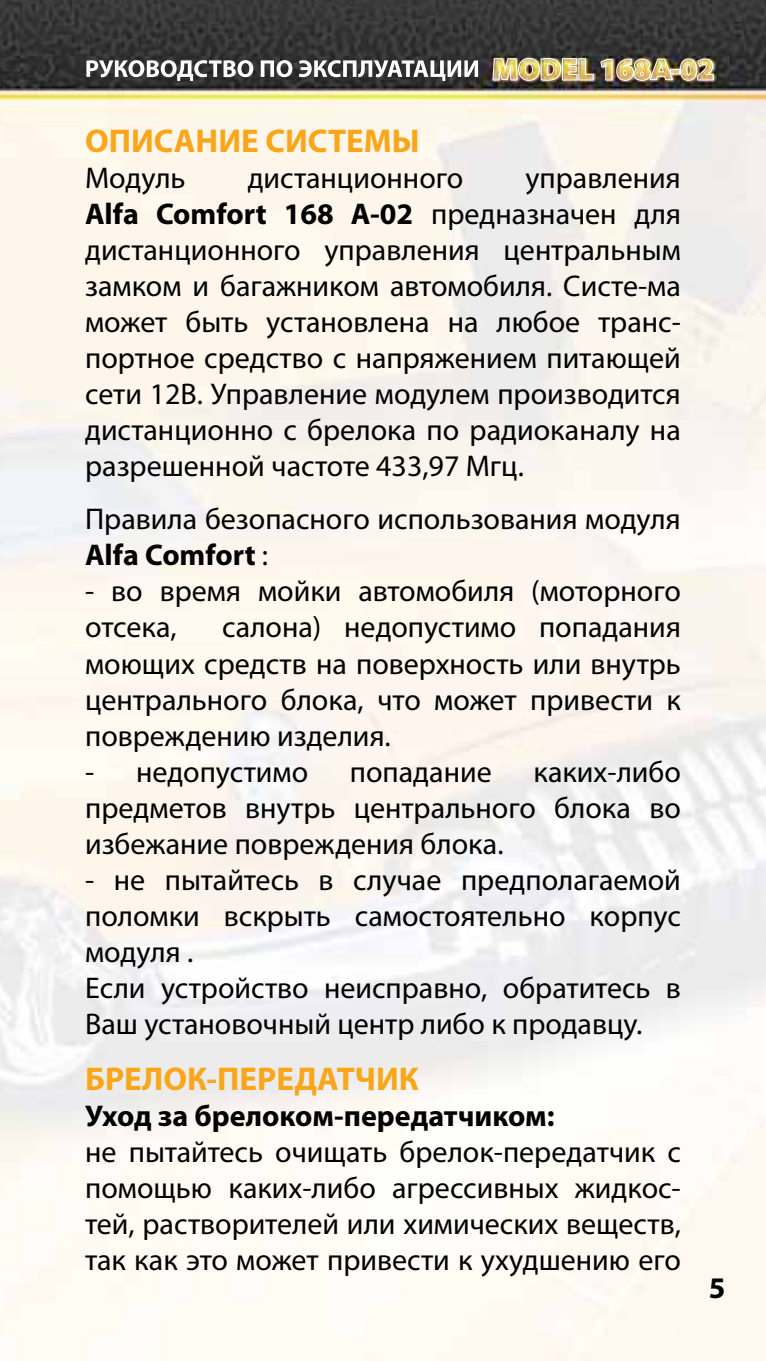
<style>
.page{position:relative;width:766px;height:1361px;background:#fff}
.page>*{position:absolute;margin:0;border:0;box-sizing:border-box;transform-origin:0 0}
.t1{font:700 33px "Myriad Pro";color:#faa61a}
.t2{font:30px/36px "Myriad Pro";color:#000;text-align:justify}
.t3{font:700 30px "Myriad Pro";color:#000}
.s1{font-weight:700}
</style>
<div class="page">
<img style="left:0;top:0;width:765px;height:1361px">
<img style="left:492px;top:58px;width:101px;height:23px">
<img style="left:600px;top:58px;width:113px;height:23px">
<svg style="left:86px;top:60px;width:167px;height:21px"></svg>
<svg style="left:261px;top:60px;width:31px;height:17px"></svg>
<svg style="left:299px;top:60px;width:179px;height:21px"></svg>
<p class="t1" style="left:85px;top:120px;width:336px">ОПИСАНИЕ СИСТЕМЫ</p>
<p class="t2" style="left:85px;top:160px;width:102px">Модуль</p>
<p class="t2" style="left:247px;top:160px;width:217px">дистанционного</p>
<p class="t2" style="left:85px;top:160px;width:597px;text-indent:440px">управления <span class="s1">Alfa Comfort 168 A-02</span> предназначен для дистанционного управления центральным замком и багажником автомобиля. Систе-ма может быть установлена на любое транс&shy;портное средство с напряжением питающей сети 12В. Управление модулем производится дистанционно с брелока по радиоканалу на разрешенной частоте 433,97 Мгц.</p>
<p class="t2" style="left:85px;top:501px;width:597px">Правила безопасного использования модуля<br><span class="s1">Alfa Comfort</span> :</p>
<p class="t2" style="left:85px;top:573px;width:597px">- во время мойки автомобиля (моторного отсека,</p>
<p class="t2" style="left:85px;top:609px;width:597px;text-indent:137px">салона) недопустимо попадания моющих средств на поверхность или внутрь центрального блока, что может привести к повреждению изделия.</p>
<p class="t2" style="left:85px;top:753px;width:224px">- недопустимо</p>
<p class="t2" style="left:350px;top:753px;width:143px">попадание</p>
<p class="t2" style="left:85px;top:753px;width:597px;text-indent:448px">каких-либо предметов внутрь центрального блока во избежание повреждения блока.</p>
<p class="t2" style="left:85px;top:861px;width:597px;text-align:left">- не пытайтесь в случае предполагаемой поломки вскрыть самостоятельно корпус модуля .<br>Если устройство неисправно, обратитесь в Ваш установочный центр либо к продавцу.</p>
<p class="t1" style="left:85px;top:1057px;width:335px">БРЕЛОК-ПЕРЕДАТЧИК</p>
<p class="t3" style="left:85px;top:1096px;width:471px">Уход за брелоком-передатчиком:</p>
<p class="t2" style="left:85px;top:1133px;width:597px">не пытайтесь очищать брелок-передатчик с помощью каких-либо агрессивных жидкос&shy;тей, растворителей или химических веществ, так как это может привести к ухудшению его</p>
<p class="t3" style="left:708px;top:1268px;width:18px">5</p>
</div>
